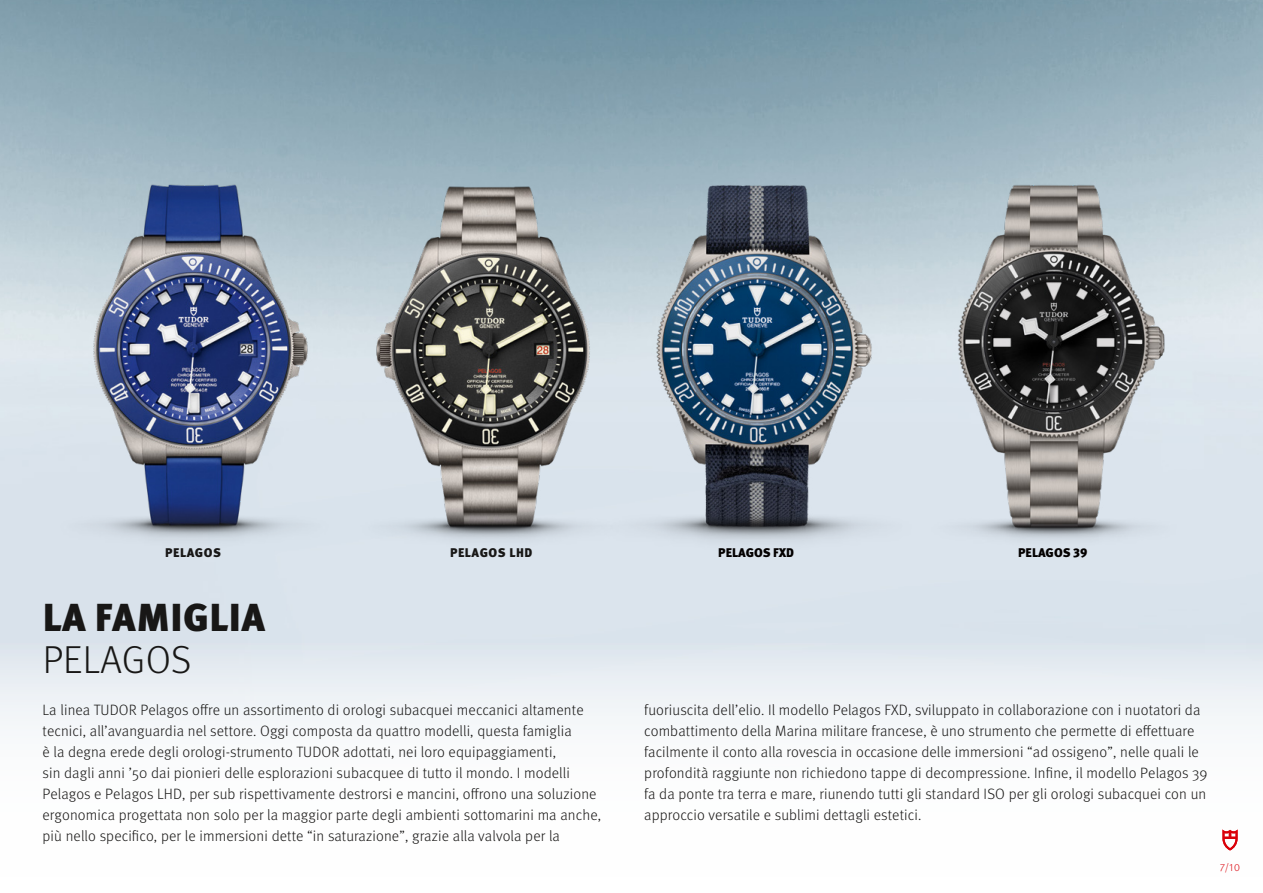
<style>
.page{position:relative;width:1263px;height:893px;background:#fff}
.page>*{position:absolute;margin:0;border:0;box-sizing:border-box;transform-origin:0 0}
.t1{font:900 39px "Meta Pro";letter-spacing:.01em;color:#181716}
.t2{font:300 39px "Meta Pro";letter-spacing:.01em;color:#181716}
.t3{font:300 15px/21px "Meta Pro";letter-spacing:.01em;color:#181716}
.t4{font:900 12.6px "Meta Pro";color:#030000}
.t5{font:900 12.6px "Meta Pro";letter-spacing:.04em;color:#181716}
.t6{font:300 10.5px "Meta Pro";color:#da0009}
</style>
<div class="page">
<img style="left:0;top:0;width:1263px;height:549px">
<div style="left:0;top:549px;width:1263px;height:344px;background:linear-gradient(to bottom,#d6e0ea,#fff)"></div>
<img style="left:7px;top:132px;width:378px;height:446px">
<img style="left:680px;top:170px;width:334px;height:403px">
<img style="left:798px;top:159px;width:447px;height:409px">
<img style="left:303px;top:133px;width:377px;height:444px">
<svg style="left:1222px;top:829px;width:15px;height:21px"></svg>
<p class="t5" style="left:165px;top:543px;width:57px">PELAGOS</p>
<p class="t5" style="left:450px;top:543px;width:84px">PELAGOS LHD</p>
<p class="t4" style="left:718px;top:543px;width:77px">PELAGOS FXD</p>
<p class="t4" style="left:1018px;top:543px;width:71px">PELAGOS 39</p>
<h1 class="t1" style="left:43px;top:586px;width:224px">LA FAMIGLIA</h1>
<h1 class="t2" style="left:43px;top:631px;width:150px">PELAGOS</h1>
<p class="t3" style="left:43px;top:698px;width:560px">La linea TUDOR Pelagos offre un assortimento di orologi subacquei meccanici altamente tecnici, all’avanguardia nel settore. Oggi composta da quattro modelli, questa famiglia<br>è la degna erede degli orologi-strumento TUDOR adottati, nei loro equipaggiamenti,<br>sin dagli anni ’50 dai pionieri delle esplorazioni subacquee di tutto il mondo. I modelli Pelagos e Pelagos LHD, per sub rispettivamente destrorsi e mancini, offrono una soluzione ergonomica progettata non solo per la maggior parte degli ambienti sottomarini ma anche, più nello specifico, per le immersioni dette “in saturazione”, grazie alla valvola per la</p>
<p class="t3" style="left:644px;top:698px;width:565px">fuoriuscita dell’elio. Il modello Pelagos FXD, sviluppato in collaborazione con i nuotatori da combattimento della Marina militare francese, è uno strumento che permette di effettuare facilmente il conto alla rovescia in occasione delle immersioni “ad ossigeno”, nelle quali le profondità raggiunte non richiedono tappe di decompressione. Infine, il modello Pelagos 39 fa da ponte tra terra e mare, riunendo tutti gli standard ISO per gli orologi subacquei con un approccio versatile e sublimi dettagli estetici.</p>
<p class="t6" style="left:1220px;top:860px;width:21px">7/10</p>
</div>
